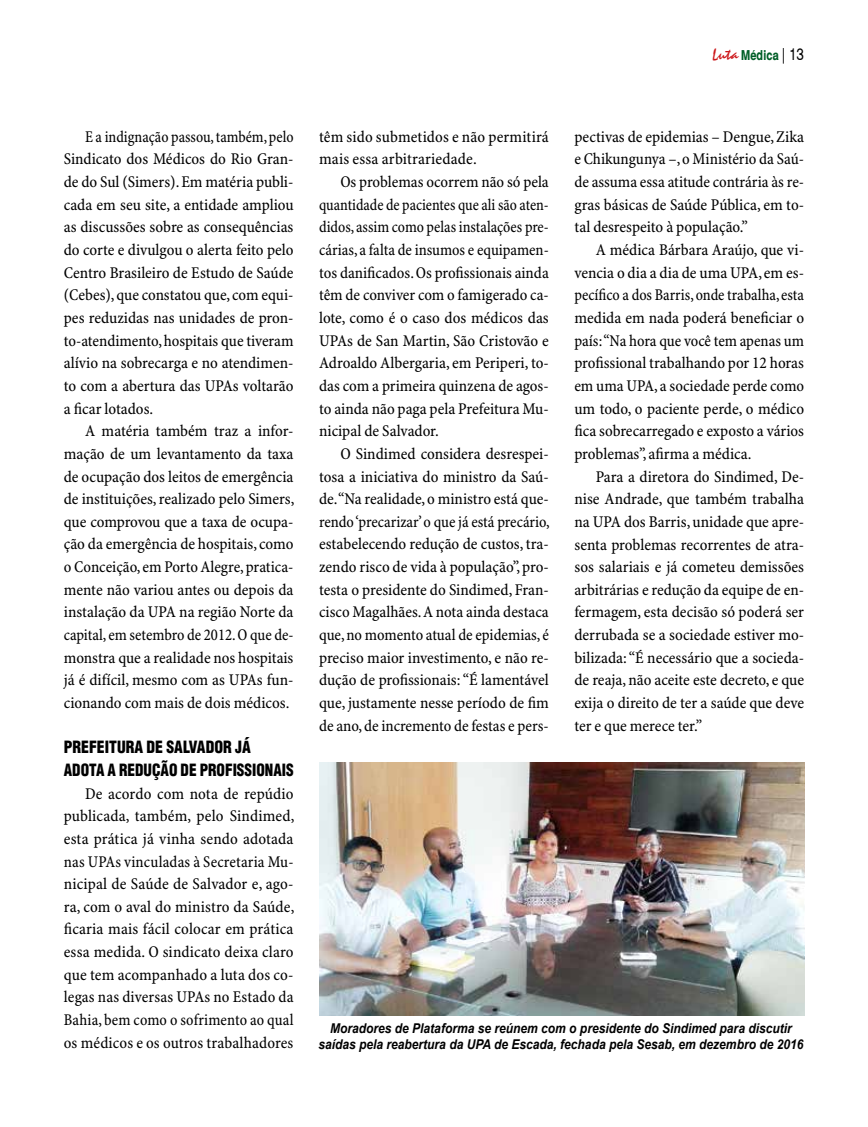
<style>
.page{position:relative;width:868px;height:1127px;background:#fff}
.page>*{position:absolute;margin:0;border:0;box-sizing:border-box;transform-origin:0 0}
.t1{font:16.5px/22.6px "Minion Pro Cn Capt";color:#000;text-align:justify}
.t2{font:16.5px/22.6px "Minion Pro Cn Capt";color:#000;text-align:justify;scale:.93 1}
.t3{font:16.5px/22.6px "Switzerland Cond Black Plain";color:#000;scale:.95 1}
.t4{font:italic 700 13.5px/16.2px "Arial";color:#000;text-align:center;scale:.89 1}
.t5{font:700 13.5px "Switzerland Narrow";color:#005e27}
.s1{font-family:"Staccato 222 BT";font-weight:400;font-size:16.5px;color:#cd171a}
.s2{font-family:"Switzerland Narrow Plain";font-weight:400;font-size:16.5px;color:#000}
</style>
<div class="page">
<img style="left:319px;top:762px;width:485px;height:253px">
<p class="t5" style="left:711px;top:47px;width:94px"><span class="s1">Luta</span> Médica <span class="s2">| 13</span></p>
<p class="t2" style="left:64px;top:126px;width:248px;text-indent:21px">E a indignação passou, também, pelo Sindicato dos Médicos do Rio Gran&shy;de do Sul (Simers). Em matéria publi&shy;cada em seu site, a entidade ampliou as discussões sobre as consequências do corte e divulgou o alerta feito pelo Centro Brasileiro de Estudo de Saúde (Cebes), que constatou que, com equi&shy;pes reduzidas nas unidades de pron&shy;to-atendimento, hospitais que tiveram alívio na sobrecarga e no atendimen&shy;to com a abertura das UPAs voltarão a ficar lotados.</p>
<p class="t1" style="left:64px;top:420px;width:232px;text-indent:21px">A matéria também traz a infor&shy;mação de um levantamento da taxa de ocupação dos leitos de emergência de instituições, realizado pelo Simers, que comprovou que a taxa de ocupa&shy;ção da emergência de hospitais, como o Conceição, em Porto Alegre, pratica&shy;mente não variou antes ou depois da instalação da UPA na região Norte da capital, em setembro de 2012. O que de&shy;monstra que a realidade nos hospitais já é difícil, mesmo com as UPAs fun&shy;cionando com mais de dois médicos.</p>
<p class="t3" style="left:64px;top:736px;width:243px">PREFEITURA DE SALVADOR JÁ<br>ADOTA A REDUÇÃO DE PROFISSIONAIS</p>
<p class="t1" style="left:64px;top:783px;width:232px;text-indent:21px">De acordo com nota de repúdio publicada, também, pelo Sindimed, esta prática já vinha sendo adotada nas UPAs vinculadas à Secretaria Mu&shy;nicipal de Saúde de Salvador e, ago&shy;ra, com o aval do ministro da Saúde, ficaria mais fácil colocar em prática essa medida. O sindicato deixa claro que tem acompanhado a luta dos co&shy;legas nas diversas UPAs no Estado da Bahia, bem como o sofrimento ao qual os médicos e os outros trabalhadores</p>
<p class="t1" style="left:319px;top:126px;width:231px">têm sido submetidos e não permitirá mais essa arbitrariedade.</p>
<p class="t1" style="left:319px;top:171px;width:231px;text-indent:21px">Os problemas ocorrem não só pela quantidade de pacientes que ali são aten&shy;didos, assim como pelas instalações pre&shy;cárias, a falta de insumos e equipamen&shy;tos danificados. Os profissionais ainda têm de conviver com o famigerado ca&shy;lote, como é o caso dos médicos das UPAs de San Martin, São Cristovão e Adroaldo Albergaria, em Periperi, to&shy;das com a primeira quinzena de agos&shy;to ainda não paga pela Prefeitura Mu&shy;nicipal de Salvador.</p>
<p class="t1" style="left:319px;top:443px;width:232px;text-indent:21px">O Sindimed considera desrespei&shy;tosa a iniciativa do ministro da Saú&shy;de. “Na realidade, o ministro está que&shy;rendo ‘precarizar’ o que já está precário, estabelecendo redução de custos, tra&shy;zendo risco de vida à população”, pro&shy;testa o presidente do Sindimed, Fran&shy;cisco Magalhães. A nota ainda destaca que, no momento atual de epidemias, é preciso maior investimento, e não re&shy;dução de profissionais: “É lamentável que, justamente nesse período de fim de ano, de incremento de festas e pers-</p>
<p class="t1" style="left:574px;top:126px;width:231px">pectivas de epidemias – Dengue, Zika e Chikungunya –, o Ministério da Saú&shy;de assuma essa atitude contrária às re&shy;gras básicas de Saúde Pública, em to&shy;tal desrespeito à população.”</p>
<p class="t1" style="left:574px;top:239px;width:231px;text-indent:21px">A médica Bárbara Araújo, que vi&shy;vencia o dia a dia de uma UPA, em es&shy;pecífico a dos Barris, onde trabalha, esta medida em nada poderá beneficiar o país: “Na hora que você tem apenas um profissional trabalhando por 12 horas em uma UPA, a sociedade perde como um todo, o paciente perde, o médico fica sobrecarregado e exposto a vários problemas”, afirma a médica.</p>
<p class="t1" style="left:574px;top:466px;width:231px;text-indent:21px">Para a diretora do Sindimed, De&shy;nise Andrade, que também trabalha na UPA dos Barris, unidade que apre&shy;senta problemas recorrentes de atra&shy;sos salariais e já cometeu demissões arbitrárias e redução da equipe de en&shy;fermagem, esta decisão só poderá ser derrubada se a sociedade estiver mo&shy;bilizada: “É necessário que a socieda&shy;de reaja, não aceite este decreto, e que exija o direito de ter a saúde que deve ter e que merece ter.”</p>
<p class="t4" style="left:318px;top:1020px;width:546px">Moradores de Plataforma se reúnem com o presidente do Sindimed para discutir saídas pela reabertura da UPA de Escada, fechada pela Sesab, em dezembro de 2016</p>
</div>
